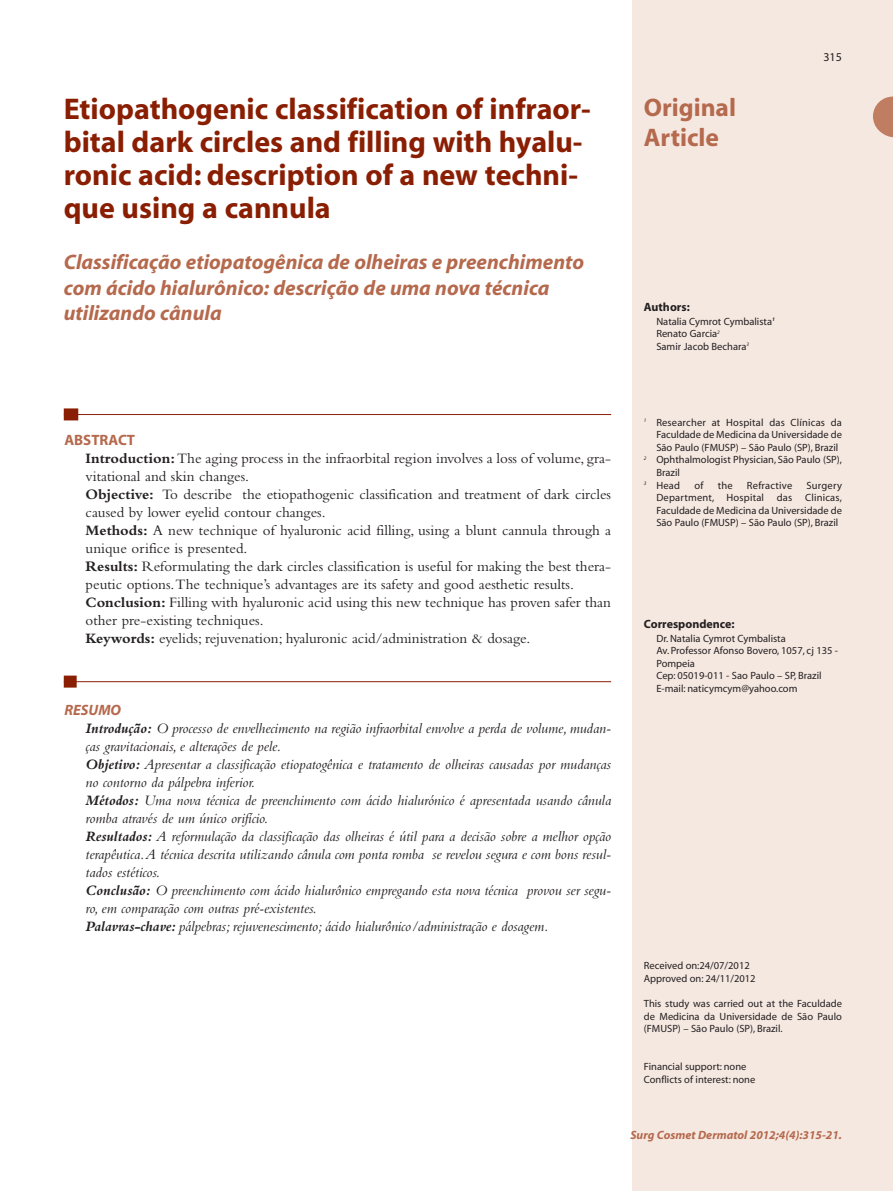
<style>
.page{position:relative;width:893px;height:1191px;background:#fff}
.page>*{position:absolute;margin:0;border:0;box-sizing:border-box;transform-origin:0 0}
.t1{font:700 30px/33px "Myriad";color:#8a1e03}
.t2{font:700 25.5px/30px "Myriad";color:#b5694d}
.t3{font:italic 700 21px/25.5px "Myriad";color:#b5694d}
.t4{font:italic 15px/18px "Bembo";letter-spacing:-.005em;color:#231f20}
.t5{font:15px/18px "Bembo";color:#231f20}
.t6{font:700 15px "Myriad";color:#b5694d}
.t7{font:italic 700 15px "Myriad";color:#b5694d}
.t8{font:italic 700 12px "Myriad";color:#b5694d}
.t9{font:700 12px "Myriad";color:#231f20}
.t10{font:12px "Myriad";color:#231f20}
.t11{font:10.5px/12.6px "Myriad";color:#231f20}
.t12{font:10.5px "Myriad";letter-spacing:.02em;color:#231f20}
.s1{font-weight:700}
</style>
<div class="page">
<div style="left:633px;top:0;width:260px;height:1190px;background:#f5e8e1"></div>
<hr style="left:64px;top:414px;width:547px;height:1px;background:#8a1e03">
<div style="left:64px;top:408px;width:14px;height:12px;background:#8a1e03"></div>
<hr style="left:64px;top:681px;width:547px;height:1px;background:#8a1e03">
<div style="left:64px;top:675px;width:13px;height:12px;background:#8a1e03"></div>
<svg style="left:873px;top:97px;width:20px;height:40px"></svg>
<h1 class="t1" style="left:64px;top:95px;width:529px">Etiopathogenic classification of infraor&shy;bital dark circles and filling with hyalu&shy;ronic acid: description of a new techni&shy;que using a cannula</h1>
<h3 class="t3" style="left:64px;top:251px;width:522px">Classificação etiopatogênica de olheiras e preenchimento com ácido hialurônico: descrição de uma nova técnica utilizando cânula</h3>
<h2 class="t2" style="left:644px;top:94px;width:94px">Original<br>Article</h2>
<p class="t10" style="left:823px;top:53px;width:20px">315</p>
<p class="t9" style="left:644px;top:303px;width:47px">Authors:</p>
<p class="t11" style="left:656px;top:316px;width:120px">Natalia Cymrot Cymbalista<sup>1<br></sup>Renato Garcia<sup>2<br></sup>Samir Jacob Bechara<sup>3</sup></p>
<p class="t6" style="left:64px;top:434px;width:72px">ABS TRACT</p>
<p class="t5" style="left:86px;top:450px;width:527px"><span class="s1">Introduction:</span>The aging process in the infraorbital region involves a loss of volume, gra&shy;vitational and skin changes.<br><span class="s1">Objective:</span> To describe the etiopathogenic classification and treatment of dark circles caused by lower eyelid contour changes.<br><span class="s1">Methods:</span> A new technique of hyaluronic acid filling, using a blunt cannula through a unique orifice is presented.<br><span class="s1">Results:</span> Reformulating the dark circles classification is useful for making the best thera&shy;peutic options. The technique’s advantages are its safety and good aesthetic results.<br><span class="s1">Conclusion:</span> Filling with hyaluronic acid using this new technique has proven safer than other pre-existing techniques.<br><span class="s1">Keywords:</span> eyelids; rejuvenation; hyaluronic acid/administration &amp; dosage.</p>
<p class="t7" style="left:64px;top:704px;width:58px">RESU MO</p>
<p class="t4" style="left:86px;top:720px;width:527px"><span class="s1">Introdução:</span> O processo de envelhecimento na região infraorbital envolve a perda de volume, mudan&shy;ças gravitacionais, e alterações de pele.<br><span class="s1">Objetivo:</span> Apresentar a classificação etiopatogênica e tratamento de olheiras causadas por mudanças no contorno da pálpebra inferior.<br><span class="s1">Métodos:</span> Uma nova técnica de preenchimento com ácido hialurónico é apresentada usando cânula romba através de um único orifício.<br><span class="s1">Resultados:</span> A reformulação da classificação das olheiras é útil para a decisão sobre a melhor opção terapêutica. A técnica descrita utilizando cânula com ponta romba se revelou segura e com bons resul&shy;tados estéticos.<br><span class="s1">Conclusão:</span> O preenchimento com ácido hialurônico empregando esta nova técnica provou ser segu&shy;ro, em comparação com outras pré-existentes.<br><span class="s1">Palavras-chave:</span> pálpebras; rejuvenescimento; ácido hialurônico/administração e dosagem.</p>
<p class="t11" style="left:644px;top:416px;width:200px"><sup>1</sup> Researcher at Hospital das Clínicas da</p>
<p class="t11" style="left:656px;top:429px;width:187px">Faculdade de Medicina da Universidade de</p>
<p class="t11" style="left:656px;top:442px;width:183px">São Paulo (FMUSP) – São Paulo (SP), Brazil</p>
<p class="t11" style="left:644px;top:454px;width:200px"><sup>2</sup> Ophthalmologist Physician, São Paulo (SP),</p>
<p class="t11" style="left:656px;top:467px;width:25px">Brazil</p>
<p class="t11" style="left:644px;top:479px;width:38px"><sup>3</sup> Head</p>
<p class="t11" style="left:694px;top:479px;width:11px">of</p>
<p class="t11" style="left:718px;top:479px;width:16px">the</p>
<p class="t12" style="left:747px;top:481px;width:47px">Refractive</p>
<p class="t11" style="left:656px;top:479px;width:187px;text-align:justify;text-indent:150px">Surgery Department, Hospital das Clinicas, Faculdade de Medicina da Universidade de São Paulo (FMUSP) – São Paulo (SP), Brazil</p>
<p class="t9" style="left:644px;top:620px;width:92px">Correspondence:</p>
<p class="t11" style="left:656px;top:632px;width:183px">Dr. Natalia Cymrot Cymbalista<br>Av. Professor Afonso Bovero, 1057, cj 135 -<br>Pompeia<br>Cep: 05019-011 - Sao Paulo – SP, Brazil<br>E-mail: naticymcym@yahoo.com</p>
<p class="t11" style="left:644px;top:960px;width:113px">Received on:24/07/2012<br>Approved on: 24/11/2012</p>
<p class="t11" style="left:644px;top:998px;width:200px;text-align:justify">This study was carried out at the Faculdade de Medicina da Universidade de São Paulo (FMUSP) – São Paulo (SP), Brazil.</p>
<p class="t11" style="left:644px;top:1061px;width:113px">Financial support: none<br>Conflicts of interest: none</p>
<p class="t8" style="left:630px;top:1131px;width:213px">Surg Cosmet Dermatol 2012;4(4):315-21.</p>
</div>
